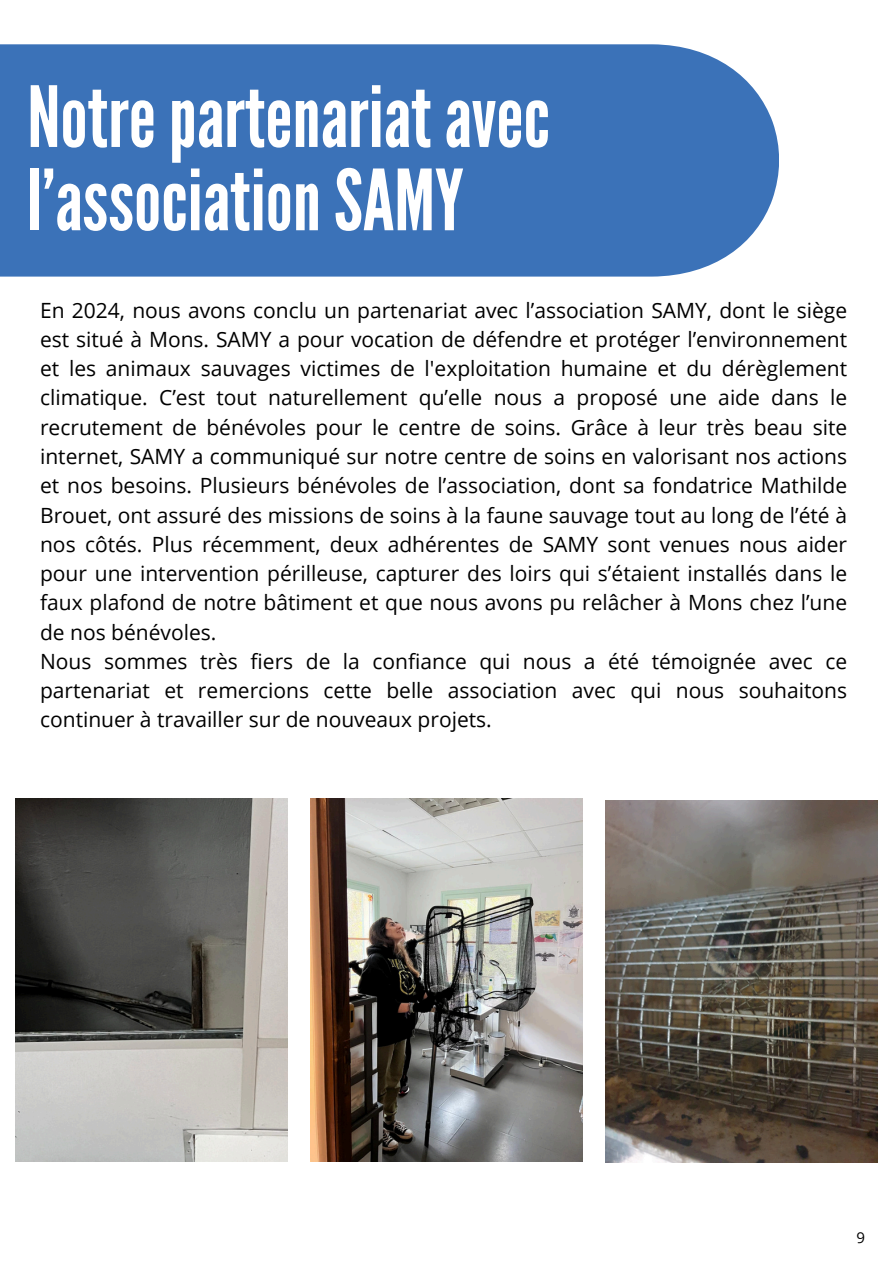
<style>
.page{position:relative;width:894px;height:1264px;background:#fff}
.page>*{position:absolute;margin:0;border:0;box-sizing:border-box;transform-origin:0 0}
.t1{font:84px/83.2px "League Gothic";color:#fff}
.t2{font:21px/29.2px "Open Sans";color:#000;text-align:justify}
.t3{font:15px "Open Sans";color:#000}
</style>
<div class="page">
<div style="left:0;top:44px;width:778px;height:232px;background:#3b72b8"></div>
<img style="left:16px;top:799px;width:271px;height:362px">
<img style="left:311px;top:799px;width:271px;height:362px">
<img style="left:605px;top:800px;width:272px;height:362px">
<p class="t1" style="left:27px;top:77px;width:524px">Notrepartenariatavec l’associationSAMY</p>
<p class="t2" style="left:40px;top:295px;width:808px">En 2024, nous avons conclu un partenariat avec l’association SAMY, dont le siège est situé à Mons. SAMY a pour vocation de défendre et protéger l’environnement et les animaux sauvages victimes de l'exploitation humaine et du dérèglement climatique. C’est tout naturellement qu’elle nous a proposé une aide dans le recrutement de bénévoles pour le centre de soins. Grâce à leur très beau site internet, SAMY a communiqué sur notre centre de soins en valorisant nos actions et nos besoins. Plusieurs bénévoles de l’association, dont sa fondatrice Mathilde Brouet, ont assuré des missions de soins à la faune sauvage tout au long de l’été à nos côtés. Plus récemment, deux adhérentes de SAMY sont venues nous aider pour une intervention périlleuse, capturer des loirs qui s’étaient installés dans le faux plafond de notre bâtiment et que nous avons pu relâcher à Mons chez l’une de nos bénévoles.</p>
<p class="t2" style="left:40px;top:646px;width:808px">Nous sommes très fiers de la confiance qui nous a été témoignée avec ce partenariat et remercions cette belle association avec qui nous souhaitons continuer à travailler sur de nouveaux projets.</p>
<h1 class="t3" style="left:856px;top:1226px;width:10px">9</h1>
</div>
